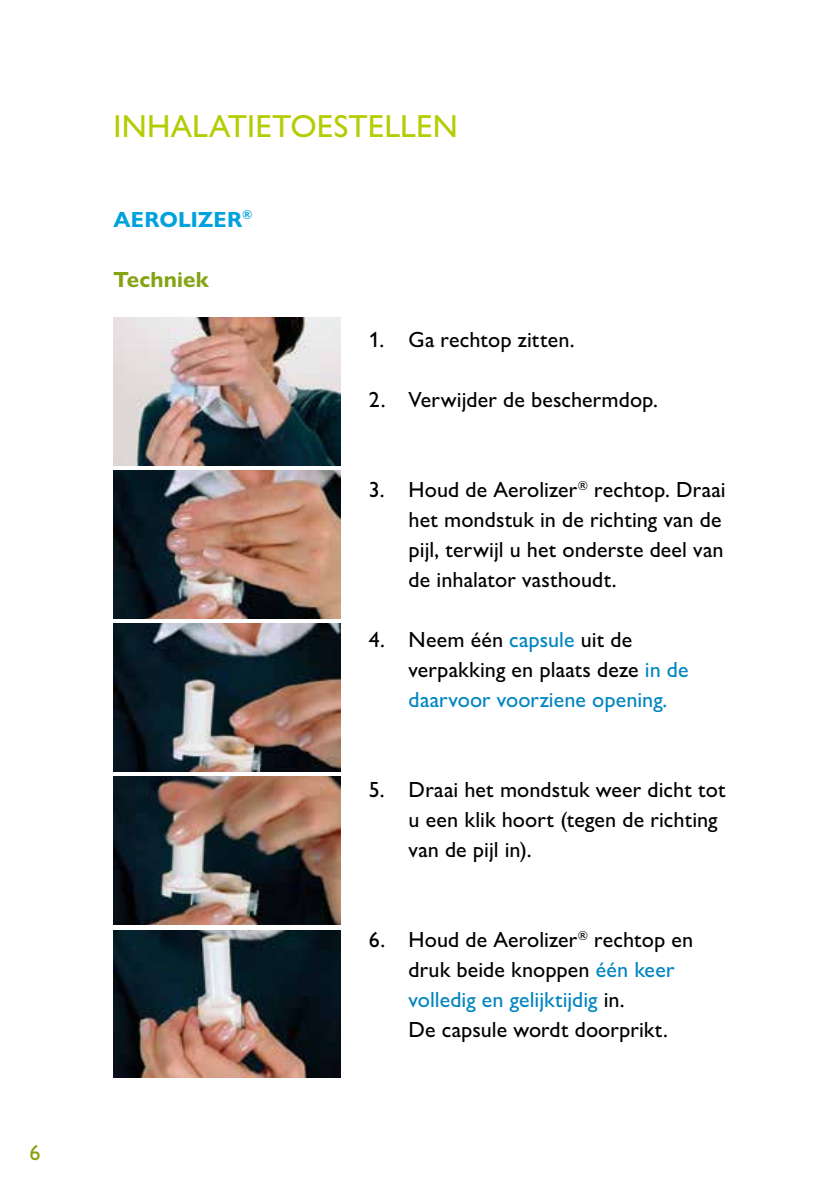
<style>
.page{position:relative;width:840px;height:1191px;background:#fff}
.page>*{position:absolute;margin:0;border:0;box-sizing:border-box;transform-origin:0 0}
.t1{font:500 32px "Gill Sans Nova";color:#b4cc04}
.t2{font:500 22px/30px "Gill Sans Nova";color:#000}
.t3{font:700 22px "Gill Sans Nova";letter-spacing:.01em;color:#00a2dc}
.t4{font:700 22px "Gill Sans Nova";letter-spacing:.01em;color:#86a315}
.t5{font:500 22px "Gill Sans Nova";color:#86a315}
.s1{color:#0085c0}
</style>
<div class="page">
<img style="left:113px;top:317px;width:227px;height:148px">
<img style="left:113px;top:471px;width:227px;height:147px">
<img style="left:113px;top:777px;width:227px;height:147px">
<img style="left:113px;top:624px;width:227px;height:147px">
<img style="left:113px;top:930px;width:227px;height:147px">
<p class="t5" style="left:29px;top:1138px;width:13px">6</p>
<h1 class="t1" style="left:113px;top:106px;width:345px">INHALATIETOESTELLEN</h1>
<p class="t3" style="left:113px;top:206px;width:140px">AEROLIZER<sup>®</sup></p>
<p class="t4" style="left:113px;top:266px;width:97px">Techniek</p>
<p class="t2" style="left:369px;top:324px;width:207px">1. Ga rechtop zitten.</p>
<p class="t2" style="left:369px;top:384px;width:290px">2. Verwijder de beschermdop.</p>
<p class="t2" style="left:408px;top:474px;width:318px;text-indent:-40px">3. Houd de Aerolizer<sup>®</sup> rechtop. Draai het mondstuk in de richting van de pijl, terwijl u het onderste deel van de inhalator vasthoudt.</p>
<p class="t2" style="left:408px;top:624px;width:281px;text-indent:-40px">4. Neem één <span class="s1">capsule</span> uit de verpakking en plaats deze <span class="s1">in de daarvoor voorziene opening.</span></p>
<p class="t2" style="left:408px;top:774px;width:318px;text-indent:-40px">5. Draai het mondstuk weer dicht tot u een klik hoort (tegen de richting van de pijl in).</p>
<p class="t2" style="left:408px;top:924px;width:286px;text-indent:-40px">6. Houd de Aerolizer<sup>®</sup> rechtop en druk beide knoppen <span class="s1">één keer volledig en gelijktijdig</span> in.<br>De capsule wordt doorprikt.</p>
</div>
